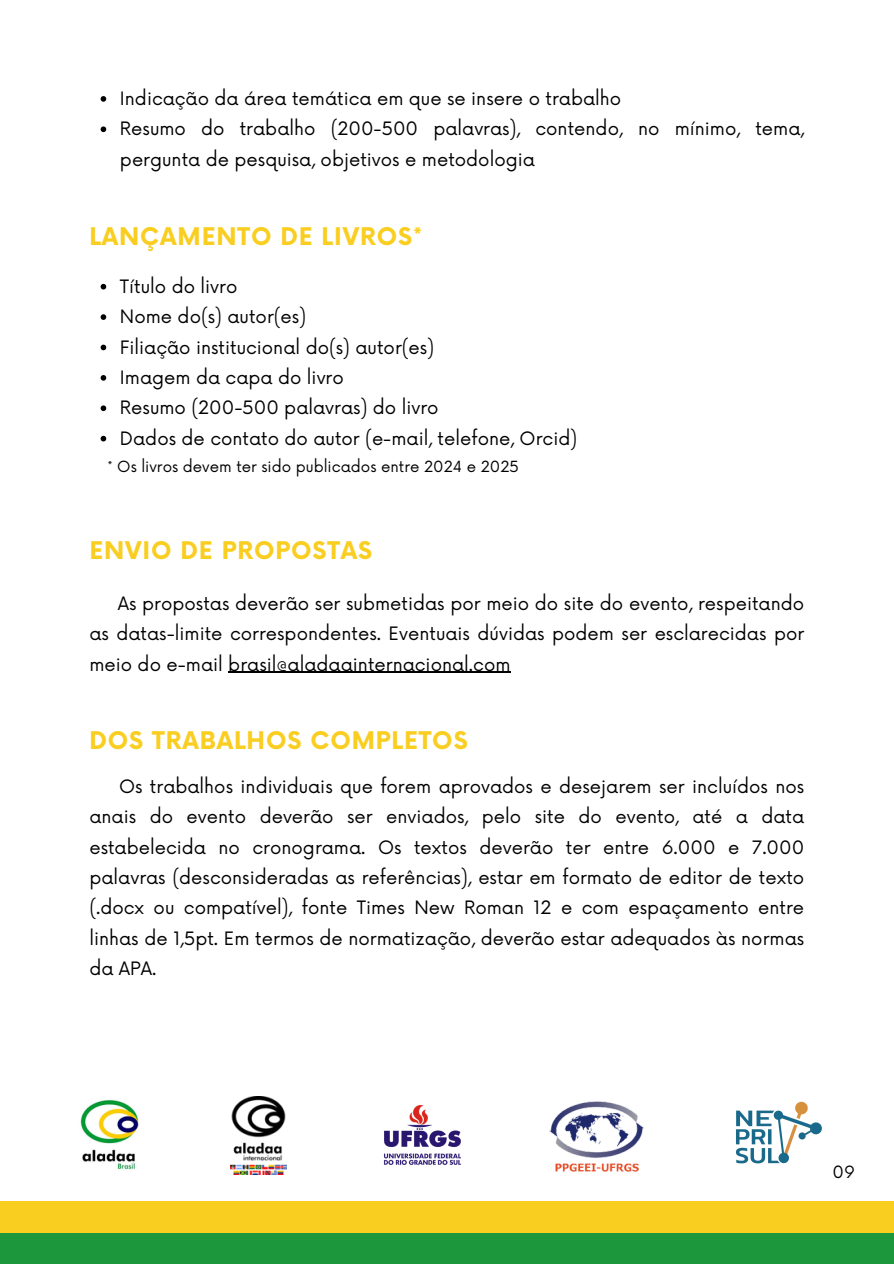
<style>
.page{position:relative;width:894px;height:1264px;background:#fff}
.page>*{position:absolute;margin:0;border:0;box-sizing:border-box;transform-origin:0 0}
.t1{font:700 23.7px "Now";letter-spacing:.035em;color:#f9ce21}
.t2{font:18px/30.3px "Now";color:#000;text-align:justify}
.t3{font:16.5px "Now";color:#000}
.t4{font:15px "Now";color:#000}
</style>
<div class="page">
<div style="left:0;top:1232px;width:893px;height:31px;background:#1c973b"></div>
<div style="left:0;top:1200px;width:893px;height:32px;background:#f9ce21"></div>
<img style="left:80px;top:1100px;width:59px;height:70px">
<img style="left:383px;top:1105px;width:78px;height:60px">
<img style="left:549px;top:1101px;width:95px;height:70px">
<img style="left:736px;top:1101px;width:86px;height:63px">
<svg style="left:101px;top:96px;width:5px;height:6px"></svg>
<svg style="left:101px;top:126px;width:5px;height:6px"></svg>
<hr style="left:228px;top:671px;width:282px;height:2px;background:#000">
<svg style="left:101px;top:284px;width:5px;height:5px"></svg>
<svg style="left:101px;top:314px;width:5px;height:6px"></svg>
<svg style="left:101px;top:344px;width:5px;height:6px"></svg>
<svg style="left:101px;top:375px;width:5px;height:5px"></svg>
<svg style="left:101px;top:405px;width:5px;height:6px"></svg>
<svg style="left:101px;top:436px;width:5px;height:5px"></svg>
<img style="left:230px;top:1096px;width:56px;height:78px">
<p class="t2" style="left:120px;top:84px;width:502px">Indicação da área temática em que se insere o trabalho</p>
<h1 class="t2" style="left:120px;top:115px;width:685px">Resumo do trabalho (200-500 palavras), contendo, no mínimo, tema, pergunta de pesquisa, objetivos e metodologia</h1>
<p class="t1" style="left:89px;top:223px;width:334px">LANÇAMENTO DE LIVROS*</p>
<p class="t2" style="left:120px;top:272px;width:119px">Título do livro</p>
<p class="t2" style="left:120px;top:302px;width:188px">Nome do(s) autor(es)</p>
<h1 class="t2" style="left:120px;top:333px;width:315px">Filiação institucional do(s) autor(es)</h1>
<h2 class="t2" style="left:120px;top:363px;width:225px">Imagem da capa do livro</h2>
<h1 class="t2" style="left:120px;top:394px;width:320px">Resumo (200-500 palavras) do livro</h1>
<h2 class="t2" style="left:120px;top:424px;width:458px">Dados de contato do autor (e-mail, telefone, Orcid)</h2>
<p class="t4" style="left:107px;top:458px;width:413px">* Os livros devem ter sido publicados entre 2024 e 2025</p>
<p class="t1" style="left:89px;top:538px;width:284px">ENVIO DE PROPOSTAS</p>
<p class="t2" style="left:89px;top:589px;width:716px;text-indent:28px">As propostas deverão ser submetidas por meio do site do evento, respeitando as datas-limite correspondentes. Eventuais dúvidas podem ser esclarecidas por meio do e-mail brasil@aladaainternacional.com</p>
<p class="t1" style="left:89px;top:728px;width:380px">DOS TRABALHOS COMPLETOS</p>
<p class="t2" style="left:89px;top:772px;width:716px;text-indent:30px">Os trabalhos individuais que forem aprovados e desejarem ser incluídos nos anais do evento deverão ser enviados, pelo site do evento, até a data estabelecida no cronograma. Os textos deverão ter entre 6.000 e 7.000 palavras (desconsideradas as referências), estar em formato de editor de texto (.docx ou compatível), fonte Times New Roman 12 e com espaçamento entre linhas de 1,5pt. Em termos de normatização, deverão estar adequados às normas da APA.</p>
<p class="t3" style="left:832px;top:1162px;width:24px">09</p>
</div>
